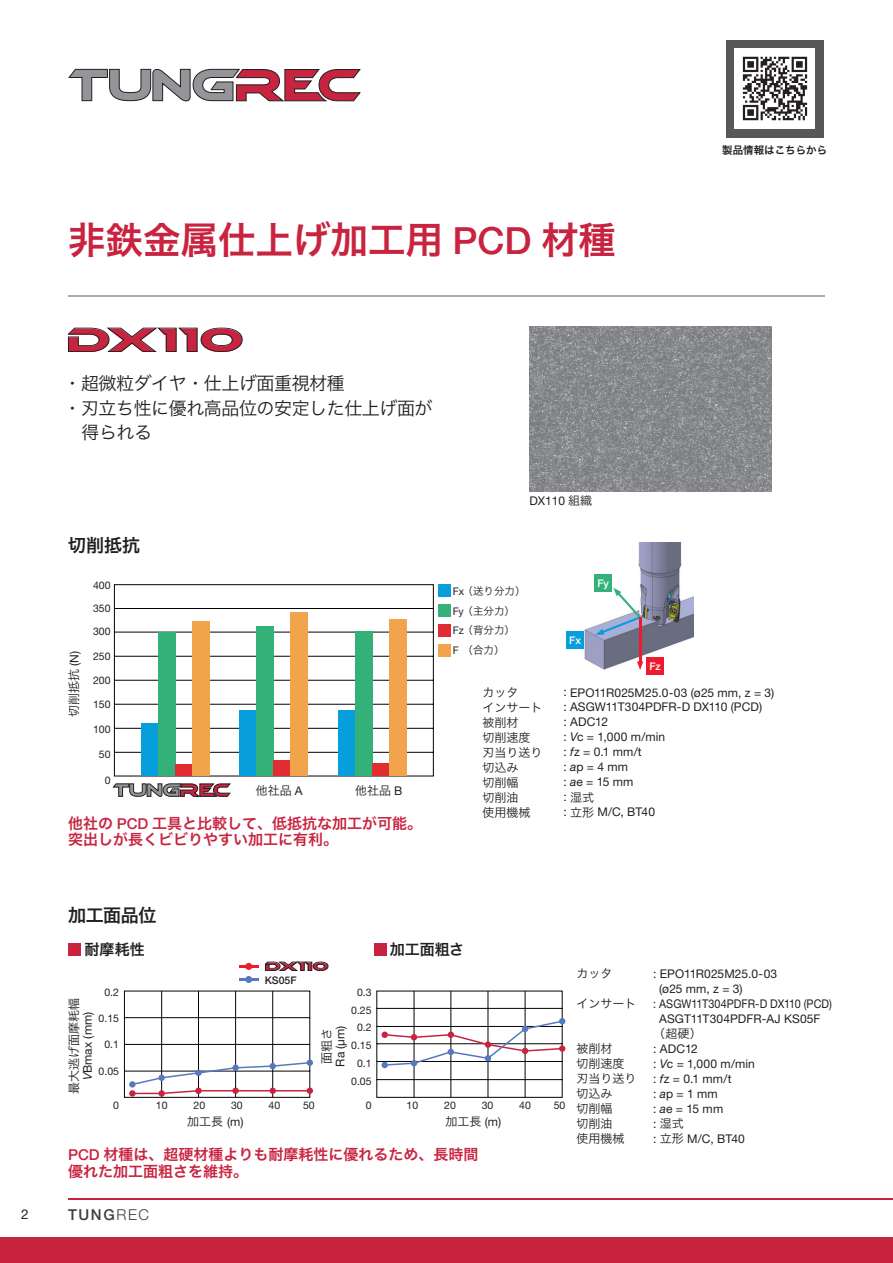
<style>
.page{position:relative;width:893px;height:1263px;background:#fff}
.page>*{position:absolute;margin:0;border:0;box-sizing:border-box;transform-origin:0 0}
.t1{font:37.5px "Hira Kaku Pro W6 90 pv RKSJ H";color:#c8233f}
.t2{font:32.55px "Ethnocentric";letter-spacing:-.015em;color:#c8233f;scale:1.36 1}
.t3{font:18px "Hira Kaku Pro W3 90 pv RKSJ H";letter-spacing:-.025em;color:#231f20}
.t4{font:18px "Hira Kaku Pro W6 90 pv RKSJ H";letter-spacing:-.015em;color:#231f20}
.t5{font:15px/16.5px "Hira Kaku Pro W6 90 pv RKSJ H";color:#c8233f}
.t6{font:15px "Hira Kaku Pro W6 90 pv RKSJ H";color:#231f20}
.t7{font:500 15px "Helvetica Neue LTW1 G";color:#3e3e3f}
.t8{font:13.5px "Helvetica Neue LTW1 G";color:#231f20}
.t9{font:12px/15px "Helvetica Neue LTW1 G";color:#231f20}
.t10{font:12px/15px "Hira Kaku Pro W3 90 pv RKSJ H";color:#231f20}
.t11{font:12px "Helvetica Neue LTW1 G";color:#231f20;scale:.9 1}
.t12{font:11.7px "Ethnocentric";letter-spacing:-.015em;color:#c8233f;scale:1.36 1}
.t13{font:10.5px/17.9px "Helvetica Neue LTW1 G";color:#231f20;text-align:center}
.t14{font:10.5px/19.5px "Hira Kaku Pro W3 90 pv RKSJ H";color:#231f20}
.t15{font:10.5px "Hira Kaku Pro W6 90 pv RKSJ H";color:#231f20}
.t16{font:500 10.5px "Helvetica Neue LTW1 G";color:#fff}
.t17{font:500 10.5px "Helvetica Neue LTW1 G";color:#231f20}
.s1{font-family:"Helvetica Neue LTW1 G";font-weight:500}
.s2{font-family:"Hira Kaku Pro W3 90 pv RKSJ H"}
.s3{font-family:"Helvetica Neue LTW1 G"}
.s4{font-style:italic}
.s5{font-weight:300}
</style>
<div class="page">
<div style="left:0;top:1237px;width:893px;height:26px;background:#c8233f"></div>
<hr style="left:68px;top:1199px;width:825px;height:1px;background:#c8233f">
<svg style="left:68px;top:69px;width:293px;height:33px"></svg>
<img style="left:529px;top:327px;width:243px;height:164px">
<svg style="left:68px;top:327px;width:175px;height:25px"></svg>
<svg style="left:113px;top:784px;width:117px;height:13px"></svg>
<svg style="left:114px;top:584px;width:320px;height:192px"></svg>
<div style="left:142px;top:724px;width:17px;height:52px;background:#069edb"></div>
<div style="left:159px;top:633px;width:17px;height:143px;background:#33b179"></div>
<div style="left:176px;top:764px;width:17px;height:12px;background:#e12c32"></div>
<div style="left:193px;top:621px;width:17px;height:155px;background:#f2a44c"></div>
<div style="left:438px;top:584px;width:13px;height:13px;background:#069edb"></div>
<div style="left:438px;top:604px;width:13px;height:13px;background:#33b179"></div>
<div style="left:438px;top:624px;width:13px;height:13px;background:#e12c32"></div>
<div style="left:438px;top:644px;width:13px;height:13px;background:#f2a44c"></div>
<div style="left:240px;top:711px;width:17px;height:65px;background:#069edb"></div>
<div style="left:257px;top:627px;width:17px;height:149px;background:#33b179"></div>
<div style="left:274px;top:760px;width:17px;height:16px;background:#e12c32"></div>
<div style="left:291px;top:612px;width:17px;height:164px;background:#f2a44c"></div>
<div style="left:338px;top:710px;width:17px;height:66px;background:#069edb"></div>
<div style="left:355px;top:631px;width:17px;height:145px;background:#33b179"></div>
<div style="left:372px;top:763px;width:17px;height:13px;background:#e12c32"></div>
<div style="left:389px;top:619px;width:17px;height:157px;background:#f2a44c"></div>
<svg style="left:265px;top:962px;width:63px;height:9px"></svg>
<div style="left:726px;top:40px;width:98px;height:97px;background:#57585a"></div>
<svg style="left:124px;top:991px;width:189px;height:107px"></svg>
<svg style="left:376px;top:991px;width:189px;height:107px"></svg>
<img style="left:573px;top:542px;width:121px;height:132px">
<svg style="left:595px;top:588px;width:46px;height:47px"></svg>
<hr style="left:639px;top:617px;width:2px;height:47px;background:#ee1b2d">
<svg style="left:637px;top:661px;width:6px;height:9px"></svg>
<div style="left:595px;top:575px;width:17px;height:17px;background:#33b179"></div>
<div style="left:567px;top:632px;width:17px;height:17px;background:#069edb"></div>
<div style="left:646px;top:658px;width:17px;height:17px;background:#ee1b2d"></div>
<div style="left:245px;top:976px;width:7px;height:7px;background:#5679bd;border-radius:50%"></div>
<hr style="left:239px;top:978px;width:19px;height:3px;background:#5679bd">
<div style="left:245px;top:963px;width:7px;height:7px;background:#ee1b2d;border-radius:50%"></div>
<hr style="left:239px;top:965px;width:19px;height:3px;background:#ee1b2d">
<hr style="left:68px;top:296px;width:757px;height:1px;background:#a8a9ad">
<img style="left:734px;top:48px;width:81px;height:81px">
<div style="left:68px;top:943px;width:13px;height:13px;background:#c8233f"></div>
<div style="left:374px;top:943px;width:13px;height:13px;background:#c8233f"></div>
<h1 class="t1" style="left:68px;top:226px;width:549px">非鉄金属仕上げ加工用 <span class="s1">PCD</span> 材種</h1>
<h2 class="t2" style="left:67px;top:323px;width:131px">DX110</h2>
<h3 class="t3" style="left:63px;top:377px;width:283px">・超微粒ダイヤ・仕上げ面重視材種</h3>
<h3 class="t3" style="left:63px;top:401px;width:371px">・刃立ち性に優れ高品位の安定した仕上げ面が</h3>
<h3 class="t3" style="left:81px;top:425px;width:72px">得られる</h3>
<h3 class="t4" style="left:68px;top:538px;width:74px">切削抵抗</h3>
<p class="t9" style="left:529px;top:494px;width:64px">DX110 <span class="s2">組織</span></p>
<p class="t15" style="left:722px;top:146px;width:106px">製品情報はこちらから</p>
<p class="t10" style="left:68px;top:717px;width:68px;rotate:-90deg">切削抵抗 <span class="s3">(N)</span></p>
<p class="t13" style="left:93px;top:577px;width:19px">400</p>
<p class="t13" style="left:93px;top:600px;width:19px">350</p>
<p class="t13" style="left:93px;top:623px;width:19px">300</p>
<p class="t13" style="left:93px;top:647px;width:19px">250</p>
<p class="t13" style="left:93px;top:671px;width:19px">200</p>
<p class="t13" style="left:93px;top:695px;width:19px">150</p>
<p class="t13" style="left:93px;top:721px;width:19px">100</p>
<p class="t13" style="left:99px;top:746px;width:13px">50</p>
<p class="t13" style="left:105px;top:771px;width:7px">0</p>
<p class="t10" style="left:256px;top:785px;width:48px">他社品 <span class="s3">A</span></p>
<p class="t10" style="left:355px;top:785px;width:49px">他社品 <span class="s3">B</span></p>
<p class="t5" style="left:68px;top:817px;width:356px">他社の <span class="s1">PCD</span> 工具と比較して、低抵抗な加工が可能。突出しが長くビビりやすい加工に有利。</p>
<p class="t14" style="left:453px;top:583px;width:74px"><span class="s3">Fx</span> （送り分力）<br><span class="s3">Fy</span> （主分力）<br><span class="s3">Fz</span> （背分力）<br><span class="s3">F</span> （合力）</p>
<p class="t10" style="left:483px;top:686px;width:61px">カッタ<br>インサート被削材<br>切削速度刃当り送り切込み<br>切削幅<br>切削油<br>使用機械</p>
<h3 class="t4" style="left:68px;top:908px;width:90px">加工面品位</h3>
<p class="t6" style="left:84px;top:944px;width:62px">耐摩耗性</p>
<p class="t6" style="left:390px;top:944px;width:76px">加工面粗さ</p>
<p class="t16" style="left:597px;top:577px;width:13px">Fy</p>
<p class="t16" style="left:569px;top:634px;width:13px">Fx</p>
<p class="t16" style="left:649px;top:660px;width:13px">Fz</p>
<p class="t9" style="left:563px;top:685px;width:212px">: EPO11R025M25.0-03 (ø25 mm, z = 3) : ASGW11T304PDFR-D DX110 (PCD)<br>: ADC12<br>: <span class="s4">V</span>c = 1,000 m/min<br>: <span class="s4">f</span>z = 0.1 mm/t<br>: <span class="s4">a</span>p = 4 mm<br>: <span class="s4">a</span>e = 15 mm</p>
<p class="t10" style="left:563px;top:791px;width:32px"><span class="s3">:</span> 湿式</p>
<p class="t9" style="left:563px;top:805px;width:93px">: <span class="s2">立形</span> M/C, BT40</p>
<p class="t12" style="left:265px;top:960px;width:48px">DX110</p>
<p class="t13" style="left:104px;top:983px;width:16px">0.2</p>
<p class="t13" style="left:99px;top:1010px;width:22px">0.15</p>
<p class="t13" style="left:104px;top:1036px;width:16px">0.1</p>
<p class="t13" style="left:99px;top:1062px;width:22px">0.05</p>
<p class="t13" style="left:113px;top:1096px;width:7px">0</p>
<p class="t10" style="left:68px;top:1094px;width:98px;rotate:-90deg">最大逃げ面摩耗幅</p>
<p class="t9" style="left:80px;top:1080px;width:70px;rotate:-90deg"><span class="s4">V</span>Bmax (mm)</p>
<p class="t17" style="left:265px;top:974px;width:33px">KS05F</p>
<p class="t13" style="left:351px;top:983px;width:22px">0.3<br>0.25<br>0.2<br>0.15<br>0.1<br>0.05</p>
<p class="t13" style="left:366px;top:1096px;width:7px">0</p>
<p class="t10" style="left:321px;top:1064px;width:37px;rotate:-90deg">面粗さ</p>
<p class="t9" style="left:333px;top:1067px;width:43px;rotate:-90deg">Ra (µm)</p>
<p class="t13" style="left:156px;top:1097px;width:13px">10</p>
<p class="t13" style="left:194px;top:1097px;width:13px">20</p>
<p class="t13" style="left:231px;top:1097px;width:13px">30</p>
<p class="t13" style="left:269px;top:1097px;width:13px">40</p>
<p class="t13" style="left:303px;top:1097px;width:13px">50</p>
<p class="t13" style="left:406px;top:1097px;width:13px">10</p>
<p class="t13" style="left:444px;top:1097px;width:13px">20</p>
<p class="t13" style="left:482px;top:1097px;width:13px">30</p>
<p class="t13" style="left:519px;top:1097px;width:13px">40</p>
<p class="t13" style="left:554px;top:1097px;width:13px">50</p>
<p class="t10" style="left:187px;top:1116px;width:58px">加工長 <span class="s3">(m)</span></p>
<p class="t10" style="left:445px;top:1116px;width:57px">加工長 <span class="s3">(m)</span></p>
<p class="t5" style="left:68px;top:1149px;width:412px"><span class="s1">PCD</span> 材種は、超硬材種よりも耐摩耗性に優れるため、長時間優れた加工面粗さを維持。</p>
<p class="t10" style="left:577px;top:968px;width:37px">カッタ</p>
<p class="t10" style="left:577px;top:998px;width:61px">インサート</p>
<p class="t10" style="left:577px;top:1043px;width:61px">被削材<br>切削速度刃当り送り切込み<br>切削幅<br>切削油<br>使用機械</p>
<p class="t8" style="left:21px;top:1207px;width:9px">2</p>
<p class="t7" style="left:68px;top:1207px;width:82px">TUNG<span class="s5">REC</span></p>
<p class="t9" style="left:653px;top:966px;width:126px">: EPO11R025M25.0-03</p>
<p class="t9" style="left:659px;top:981px;width:85px">(ø25 mm, z = 3)</p>
<p class="t11" style="left:653px;top:997px;width:200px">: ASGW11T304PDFR-D DX110 (PCD)</p>
<p class="t9" style="left:659px;top:1011px;width:163px">ASGT11T304PDFR-AJ KS05F</p>
<p class="t10" style="left:653px;top:1028px;width:50px">（超硬）</p>
<p class="t9" style="left:653px;top:1041px;width:103px">: ADC12<br>: <span class="s4">V</span>c = 1,000 m/min : <span class="s4">f</span>z = 0.1 mm/t<br>: <span class="s4">a</span>p = 1 mm<br>: <span class="s4">a</span>e = 15 mm</p>
<p class="t10" style="left:653px;top:1118px;width:32px"><span class="s3">:</span> 湿式</p>
<p class="t9" style="left:653px;top:1131px;width:93px">: <span class="s2">立形</span> M/C, BT40</p>
</div>
